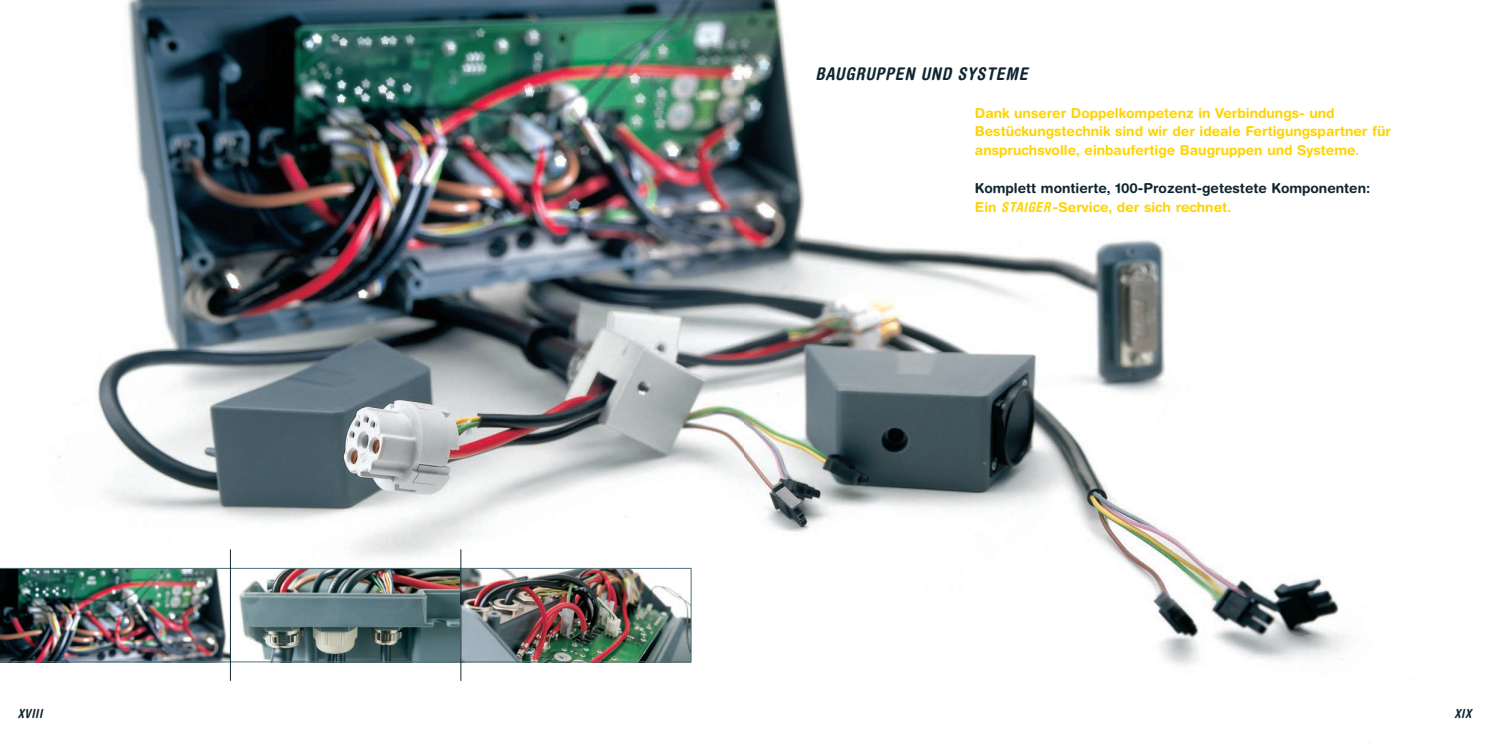
<style>
.page{position:relative;width:1489px;height:745px;background:#fff}
.page>*{position:absolute;margin:0;border:0;box-sizing:border-box;transform-origin:0 0}
.t1{font:italic 700 condensed 17.5px "Helvetica Rounded";color:#102631}
.t2{font:700 13.75px/18.8px "Helvetica Rounded";color:#fed304}
.t3{font:700 13.75px/18.8px "Helvetica Rounded";color:#102631}
.t4{font:italic 700 condensed 12.5px "Helvetica Rounded";color:#102631}
.s1{color:#fed304}
.s2{font-style:italic;font-stretch:condensed;color:#fed304}
</style>
<div class="page">
<img style="left:0;top:0;width:744px;height:681px">
<svg style="left:744px;top:0;width:604px;height:666px"></svg>
<p class="t4" style="left:18px;top:705px;width:29px">XVIII</p>
<p class="t1" style="left:815px;top:63px;width:218px">BAUGRUPPEN UND SYSTEME</p>
<p class="t2" style="left:974px;top:103px;width:418px">Dank unserer Doppelkompetenz in Verbindungs- und<br>Bestückungstechnik sind wir der ideale Fertigungspartner für anspruchsvolle, einbaufertige Baugruppen und Systeme.</p>
<p class="t3" style="left:974px;top:178px;width:397px">Komplett montierte, 100-Prozent-getestete Komponenten:<br><span class="s1">Ein</span> <span class="s2">STAIGER</span><span class="s1">-Service, der sich rechnet.</span></p>
<p class="t4" style="left:1454px;top:705px;width:22px">XIX</p>
</div>
